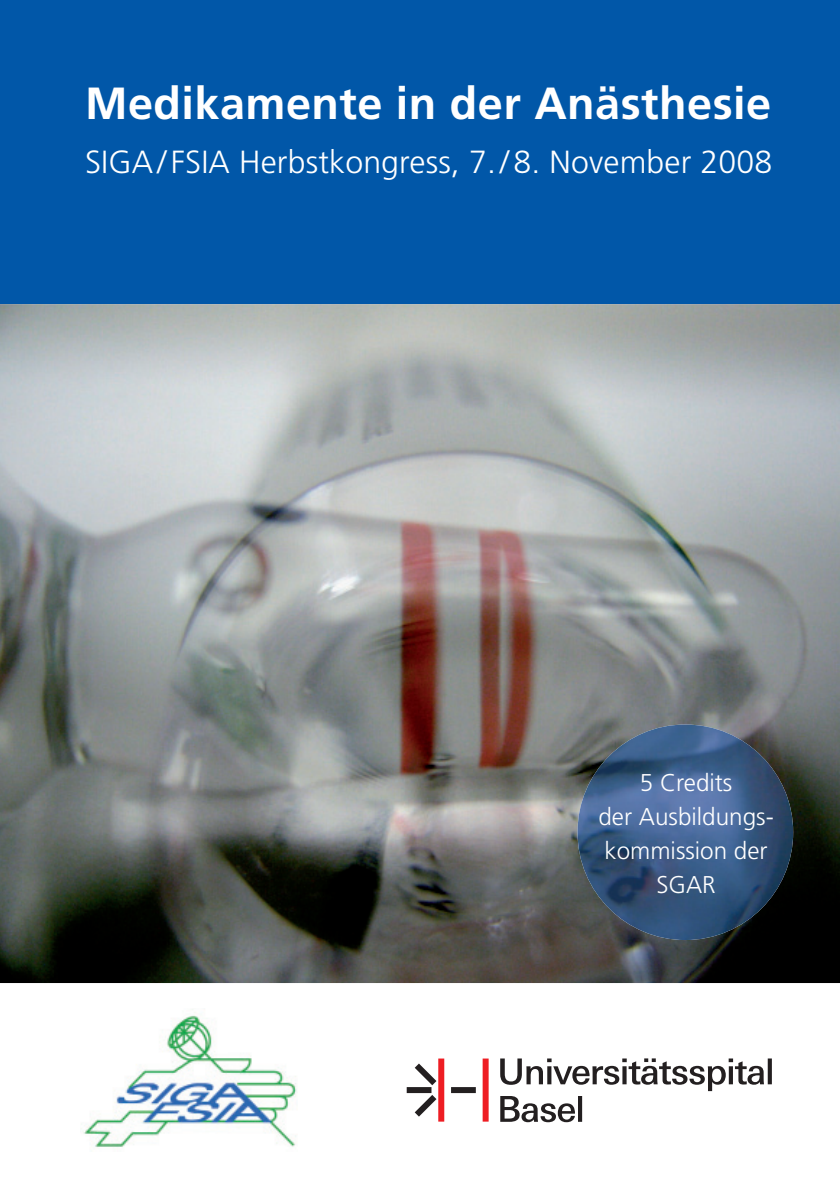
<style>
.page{position:relative;width:840px;height:1191px;background:#fff}
.page>*{position:absolute;margin:0;border:0;box-sizing:border-box;transform-origin:0 0}
.t1{font:700 45px "Frutiger";letter-spacing:.01em;color:#fff}
.t2{font:300 32px "Frutiger";letter-spacing:.005em;color:#fff}
.t3{font:300 24.2px/34px "Frutiger";color:#fff;text-align:center}
</style>
<div class="page">
<img style="left:0;top:303px;width:839px;height:680px">
<div style="left:0;top:0;width:839px;height:303px;background:#0157a8"></div>
<img style="left:81px;top:1009px;width:216px;height:139px">
<div style="left:438px;top:1058px;width:6px;height:63px;background:#ee1d23"></div>
<div style="left:482px;top:1058px;width:6px;height:63px;background:#ee1d23"></div>
<div style="left:451px;top:1087px;width:24px;height:6px;background:#231f20"></div>
<div style="left:406px;top:1087px;width:25px;height:6px;background:#231f20"></div>
<svg style="left:414px;top:1063px;width:22px;height:22px"></svg>
<svg style="left:414px;top:1095px;width:22px;height:21px"></svg>
<svg style="left:767px;top:1058px;width:4px;height:26px"></svg>
<svg style="left:500px;top:1058px;width:263px;height:64px"></svg>
<svg style="left:577px;top:1096px;width:4px;height:25px"></svg>
<img style="left:577px;top:724px;width:215px;height:216px;border-radius:50%">
<h1 class="t1" style="left:85px;top:85px;width:687px">Medikamente in der Anästhesie</h1>
<p class="t2" style="left:85px;top:149px;width:688px">SIGA / FSIA Herbstkongress, 7. / 8. November 2008</p>
<p class="t3" style="left:598px;top:768px;width:177px">5 Credits<br>der Ausbildungs&shy;kommission der<br>SGAR</p>
</div>
